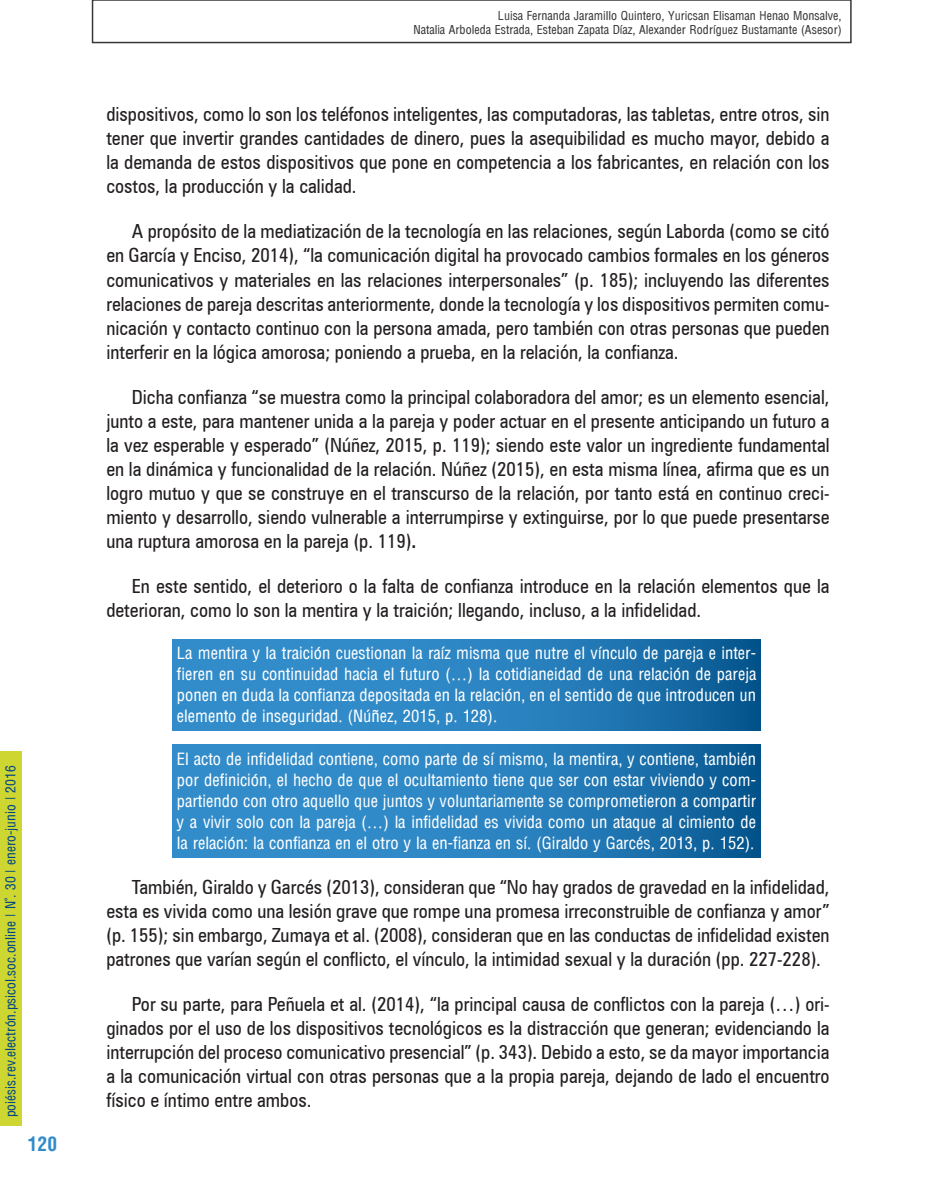
<style>
.page{position:relative;width:936px;height:1191px;background:#fff}
.page>*{position:absolute;margin:0;border:0;box-sizing:border-box;transform-origin:0 0}
.t1{font:condensed 19.5px/24px "Zurich BT";color:#231f20;text-align:justify}
.t2{font:700 condensed 19.5px "Arena";color:#328cca}
.t3{font:16.5px/21px "Arena Condensed";color:#fff;text-align:justify}
.t4{font:13.5px "Arena Condensed";color:#004684}
.t5{font:12px/13.8px "Arena Condensed";color:#373737;text-align:right}
.s1{font-weight:700}
</style>
<div class="page">
<div style="left:92px;top:0;width:759px;height:43px;border:2px solid #373737"></div>
<div style="left:0;top:751px;width:21px;height:375px;background:#ced732"></div>
<svg style="left:173px;top:639px;width:587px;height:92px;background:#267ebb"></svg>
<svg style="left:173px;top:745px;width:587px;height:112px;background:#267ebb"></svg>
<p class="t4" style="left:3px;top:1117px;width:353px;rotate:-90deg">poiésis.rev.electrón.psicol.soc.online | N°. 30 | enero-junio | 2016</p>
<p class="t2" style="left:28px;top:1132px;width:31px">120</p>
<p class="t5" style="left:413px;top:9px;width:429px">Luisa Fernanda Jaramillo Quintero, Yuricsan Elisaman Henao Monsalve,<br>Natalia Arboleda Estrada, Esteban Zapata Díaz, Alexander Rodríguez Bustamante (Asesor)</p>
<p class="t1" style="left:106px;top:102px;width:724px">dispositivos, como lo son los teléfonos inteligentes, las computadoras, las tabletas, entre otros, sin tener que invertir grandes cantidades de dinero, pues la asequibilidad es mucho mayor, debido a la demanda de estos dispositivos que pone en competencia a los fabricantes, en relación con los costos, la producción y la calidad.</p>
<p class="t1" style="left:106px;top:219px;width:724px;text-indent:26px">A propósito de la mediatización de la tecnología en las relaciones, según Laborda (como se citó en García y Enciso, 2014), “la comunicación digital ha provocado cambios formales en los géneros comunicativos y materiales en las relaciones interpersonales” (p. 185); incluyendo las diferentes relaciones de pareja descritas anteriormente, donde la tecnología y los dispositivos permiten comu&shy;nicación y contacto continuo con la persona amada, pero también con otras personas que pueden interferir en la lógica amorosa; poniendo a prueba, en la relación, la confianza.</p>
<p class="t1" style="left:106px;top:385px;width:724px;text-indent:26px">Dicha confianza “se muestra como la principal colaboradora del amor; es un elemento esencial, junto a este, para mantener unida a la pareja y poder actuar en el presente anticipando un futuro a la vez esperable y esperado” (Núñez, 2015, p. 119); siendo este valor un ingrediente fundamental en la dinámica y funcionalidad de la relación. Núñez (2015), en esta misma línea, afirma que es un logro mutuo y que se construye en el transcurso de la relación, por tanto está en continuo creci&shy;miento y desarrollo, siendo vulnerable a interrumpirse y extinguirse, por lo que puede presentarse una ruptura amorosa en la pareja (p. 119)<span class="s1">.</span></p>
<p class="t1" style="left:106px;top:574px;width:724px;text-indent:26px">En este sentido, el deterioro o la falta de confianza introduce en la relación elementos que la deterioran, como lo son la mentira y la traición; llegando, incluso, a la infidelidad.</p>
<p class="t3" style="left:177px;top:643px;width:581px">La mentira y la traición cuestionan la raíz misma que nutre el vínculo de pareja e inter&shy;fieren en su continuidad hacia el futuro (…) la cotidianeidad de una relación de pareja ponen en duda la confianza depositada en la relación, en el sentido de que introducen un elemento de inseguridad. (Núñez, 2015, p. 128).</p>
<p class="t3" style="left:177px;top:748px;width:581px">El acto de infidelidad contiene, como parte de sí mismo, la mentira, y contiene, también por definición, el hecho de que el ocultamiento tiene que ser con estar viviendo y com&shy;partiendo con otro aquello que juntos y voluntariamente se comprometieron a compartir y a vivir solo con la pareja (…) la infidelidad es vivida como un ataque al cimiento de la relación: la confianza en el otro y la en-fianza en sí. (Giraldo y Garcés, 2013, p. 152).</p>
<p class="t1" style="left:106px;top:875px;width:724px;text-indent:26px">También, Giraldo y Garcés (2013), consideran que “No hay grados de gravedad en la infidelidad, esta es vivida como una lesión grave que rompe una promesa irreconstruible de confianza y amor” (p. 155); sin embargo, Zumaya et al. (2008), consideran que en las conductas de infidelidad existen patrones que varían según el conflicto, el vínculo, la intimidad sexual y la duración (pp. 227-228).</p>
<p class="t1" style="left:106px;top:992px;width:724px;text-indent:26px">Por su parte, para Peñuela et al. (2014), “la principal causa de conflictos con la pareja (…) ori&shy;ginados por el uso de los dispositivos tecnológicos es la distracción que generan; evidenciando la interrupción del proceso comunicativo presencial” (p. 343). Debido a esto, se da mayor importancia a la comunicación virtual con otras personas que a la propia pareja, dejando de lado el encuentro físico e íntimo entre ambos.</p>
</div>
